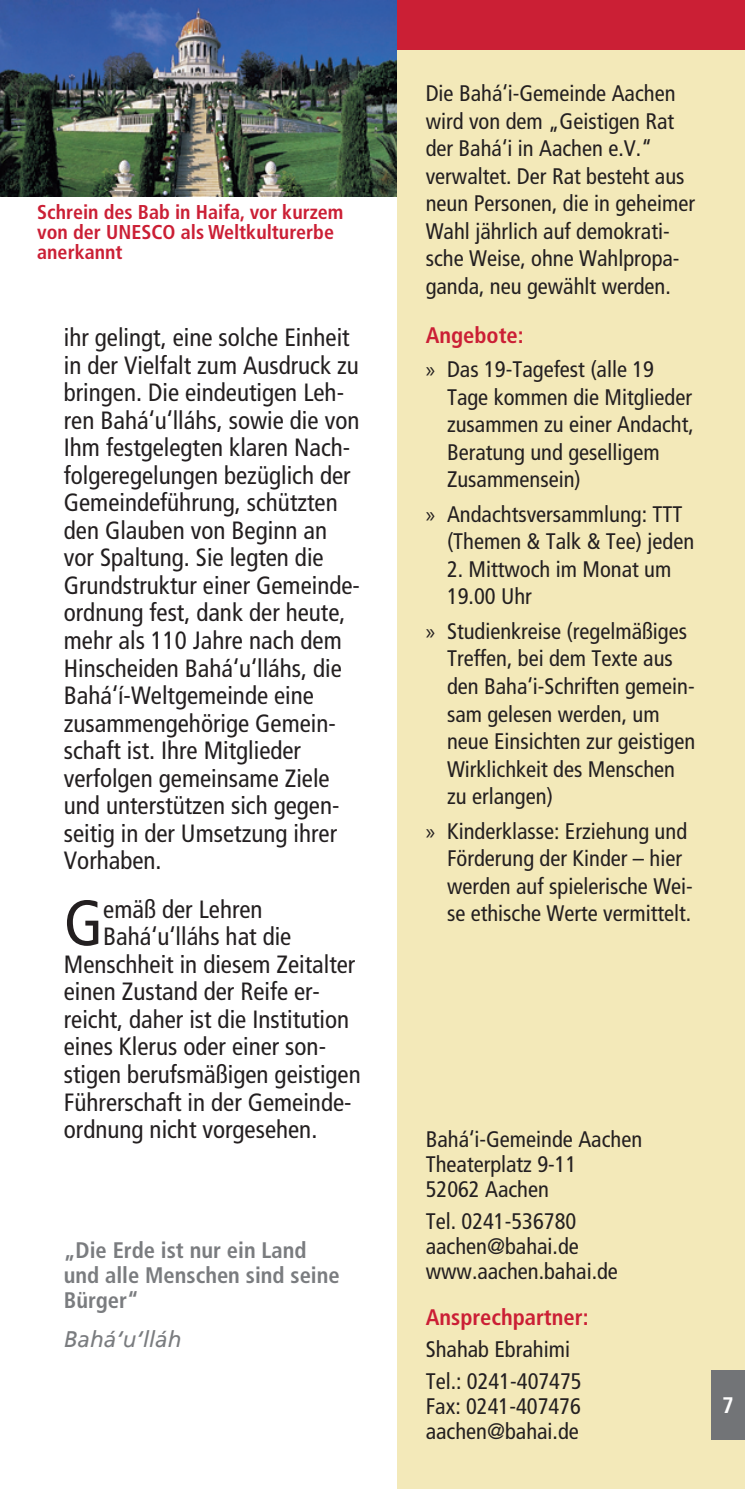
<style>
.page{position:relative;width:745px;height:1489px;background:#fff}
.page>*{position:absolute;margin:0;border:0;box-sizing:border-box;transform-origin:0 0}
.t1{font:condensed 64.5px "Frutiger";color:#231f20}
.t2{font:condensed 25px/27.5px "Frutiger";color:#231f20}
.t3{font:condensed 22.5px/27.5px "Frutiger";color:#231f20}
.t4{font:700 condensed 22.5px/25px "Frutiger";color:#7a7c7f}
.t5{font:700 condensed 22.5px "Frutiger";color:#cb1f35}
.t6{font:italic 22.5px "Frutiger Linotype";color:#7a7c7f}
.t7{font:700 condensed 22.5px "Frutiger";color:#fff}
.t8{font:700 condensed 20px/20px "Frutiger";color:#cb1f35}
.s1{font-weight:700;color:#cb1f35}
.s2{font-family:"Myriad Pro";font-stretch:normal}
</style>
<div class="page">
<img style="left:0;top:0;width:397px;height:197px">
<div style="left:397px;top:50px;width:347px;height:1438px;background:#f3e9b9"></div>
<div style="left:397px;top:0;width:347px;height:50px;background:#cb1f35"></div>
<div style="left:710px;top:1369px;width:34px;height:70px;background:#727477"></div>
<p class="t8" style="left:37px;top:202px;width:307px">Schrein des Bab in Haifa, vor kurzem von der UNESCO als Weltkulturerbe anerkannt</p>
<p class="t2" style="left:64px;top:324px;width:297px">ihr gelingt, eine solche Einheit in der Vielfalt zum Ausdruck zu bringen. Die eindeutigen Leh&shy;ren Bahá‘u‘lláhs, sowie die von<br>Ihm festgelegten klaren Nach&shy;folgeregelungen bezüglich der<br>Gemeindeführung, schützten den Glauben von Beginn an vor Spaltung. Sie legten die<br>Grundstruktur einer Gemeinde&shy;ordnung fest, dank der heute, mehr als 110 Jahre nach dem<br>Hinscheiden Bahá‘u‘lláhs, die<br>Bahá‘í-Weltgemeinde eine zusammengehörige Gemein&shy;schaft ist. Ihre Mitglieder verfolgen gemeinsame Ziele und unterstützen sich gegen&shy;seitig in der Umsetzung ihrer<br>Vorhaben.</p>
<h1 class="t1" style="left:64px;top:885px;width:41px">G</h1>
<p class="t2" style="left:103px;top:895px;width:161px">emäß der Lehren</p>
<p class="t2" style="left:103px;top:923px;width:189px">Bahá‘u‘lláhs hat die</p>
<p class="t2" style="left:64px;top:950px;width:293px">Menschheit in diesem Zeitalter</p>
<p class="t2" style="left:64px;top:978px;width:257px">einen Zustand der Reife er-</p>
<p class="t2" style="left:64px;top:1005px;width:287px">reicht, daher ist die Institution</p>
<p class="t2" style="left:64px;top:1033px;width:263px">eines Klerus oder einer son-</p>
<p class="t2" style="left:64px;top:1060px;width:298px">stigen berufsmäßigen geistigen</p>
<p class="t2" style="left:64px;top:1088px;width:289px">Führerschaft in der Gemeinde-</p>
<p class="t2" style="left:64px;top:1115px;width:255px">ordnung nicht vorgesehen.</p>
<p class="t4" style="left:64px;top:1237px;width:277px">„Die Erde ist nur ein Land und alle Menschen sind seine<br>Bürger“</p>
<p class="t6" style="left:64px;top:1325px;width:119px">Bahá‘u‘lláh</p>
<p class="t3" style="left:425px;top:80px;width:271px">Die Bahá‘i-Gemeinde Aachen wird von dem „Geistigen Rat der Bahá‘i in Aachen e.V.“ verwaltet. Der Rat besteht aus neun Personen, die in geheimer<br>Wahl jährlich auf demokrati&shy;sche Weise, ohne Wahlpropa&shy;ganda, neu gewählt werden.</p>
<p class="t3" style="left:425px;top:318px;width:230px;line-height:34.5px"><span class="s1">Angebote:<br></span><span class="s2">»</span> Das 19-Tagefest (alle 19</p>
<p class="t3" style="left:446px;top:383px;width:248px">Tage kommen die Mitglieder zusammen zu einer Andacht,<br>Beratung und geselligem<br>Zusammensein)</p>
<p class="t3" style="left:446px;top:500px;width:248px;text-indent:-21px"><span class="s2">»</span> Andachtsversammlung: TTT (Themen &amp; Talk &amp; Tee) jeden</p>
<p class="t3" style="left:446px;top:555px;width:226px">2. Mittwoch im Monat um<br>19.00 Uhr</p>
<p class="t3" style="left:446px;top:617px;width:250px;text-indent:-21px"><span class="s2">»</span> Studienkreise (regelmäßiges<br>Treffen, bei dem Texte aus den Baha‘i-Schriften gemein&shy;sam gelesen werden, um neue Einsichten zur geistigen<br>Wirklichkeit des Menschen zu erlangen)</p>
<p class="t3" style="left:446px;top:817px;width:247px;text-indent:-21px"><span class="s2">»</span> Kinderklasse: Erziehung und<br>Förderung der Kinder – hier werden auf spielerische Wei&shy;se ethische Werte vermittelt.</p>
<p class="t3" style="left:425px;top:1126px;width:218px;line-height:25px">Bahá‘i-Gemeinde Aachen<br>Theaterplatz 9-11<br>52062 Aachen</p>
<p class="t3" style="left:425px;top:1208px;width:194px;line-height:25px">Tel. 0241-536780 aachen@bahai.de www.aachen.bahai.de</p>
<p class="t5" style="left:425px;top:1303px;width:164px">Ansprechpartner:</p>
<p class="t3" style="left:425px;top:1333px;width:157px;line-height:32px">Shahab Ebrahimi<br>Tel.: 0241-407475</p>
<p class="t3" style="left:425px;top:1393px;width:157px;line-height:25px">Fax: 0241-407476 aachen@bahai.de</p>
<p class="t7" style="left:721px;top:1391px;width:13px">7</p>
</div>
